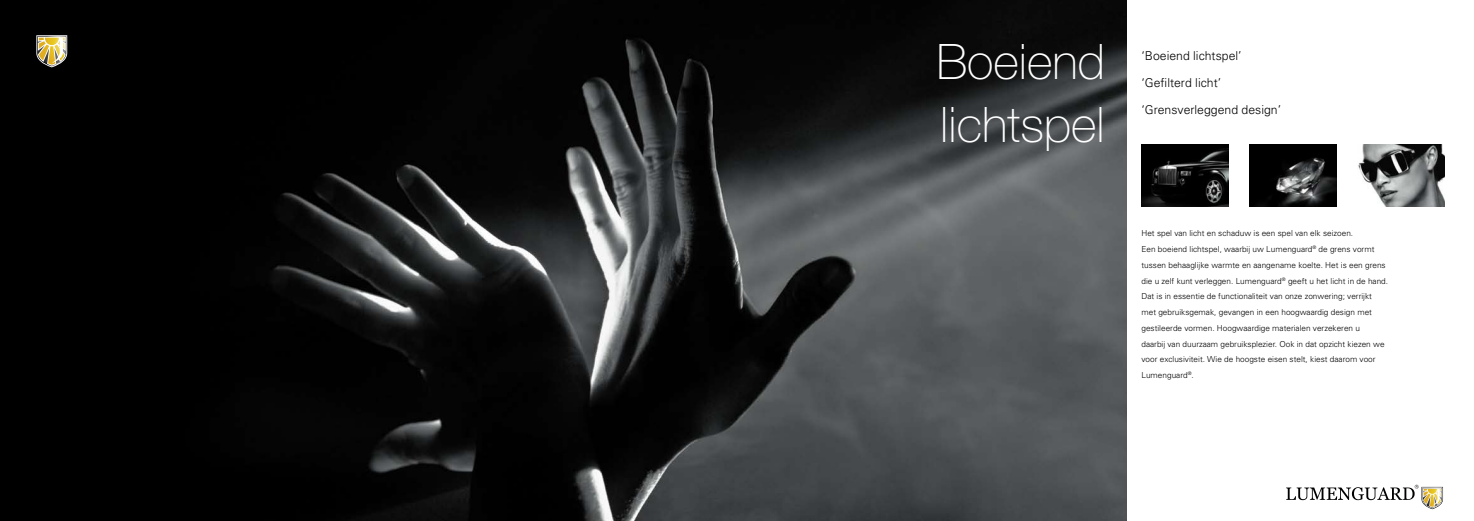
<style>
.page{position:relative;width:1474px;height:521px;background:#fff}
.page>*{position:absolute;margin:0;border:0;box-sizing:border-box;transform-origin:0 0}
.t1{font:100 49px/63px "Helvetica Neue LT Std";color:#fff}
.t2{font:300 12.25px "Univers";color:#000}
.t3{font:300 8.22px/15.8px "Univers";color:#000}
</style>
<div class="page">
<img style="left:0;top:0;width:1126px;height:521px">
<div style="left:28px;top:32px;width:46px;height:47px;background:#000"></div>
<svg style="left:36px;top:35px;width:32px;height:33px"></svg>
<svg style="left:1286px;top:485px;width:156px;height:24px"></svg>
<img style="left:1141px;top:144px;width:87px;height:62px">
<img style="left:1358px;top:144px;width:86px;height:62px">
<img style="left:1249px;top:144px;width:87px;height:62px">
<h1 class="t1" style="left:936px;top:30px;width:170px">Boeiend lichtspel</h1>
<h2 class="t2" style="left:1141px;top:48px;width:102px">‘Boeiend lichtspel’</h2>
<h2 class="t2" style="left:1141px;top:75px;width:81px">‘Gefilterd licht’</h2>
<h2 class="t2" style="left:1141px;top:102px;width:141px">‘Grensverleggend design’</h2>
<p class="t3" style="left:1141px;top:225px;width:248px">Het spel van licht en schaduw is een spel van elk seizoen.<br>Een boeiend lichtspel, waarbij uw Lumenguard<sup>®</sup> de grens vormt tussen behaaglijke warmte en aangename koelte. Het is een grens die u zelf kunt verleggen. Lumenguard<sup>®</sup> geeft u het licht in de hand.<br>Dat is in essentie de functionaliteit van onze zonwering; verrijkt met gebruiksgemak, gevangen in een hoogwaardig design met gestileerde vormen. Hoogwaardige materialen verzekeren u<br>daarbij van duurzaam gebruiksplezier. Ook in dat opzicht kiezen we voor exclusiviteit. Wie de hoogste eisen stelt, kiest daarom voor Lumenguard<sup>®</sup>.</p>
</div>
